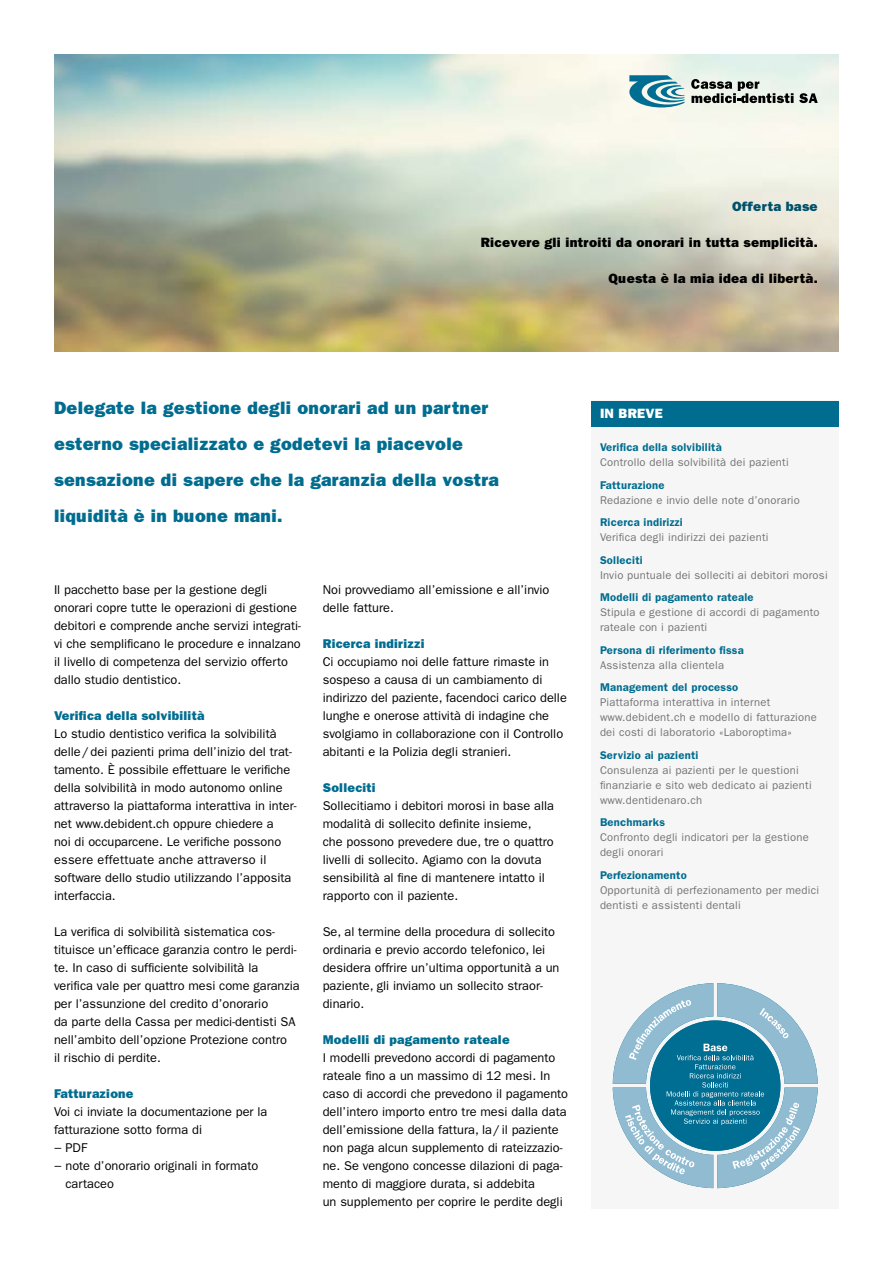
<style>
.page{position:relative;width:893px;height:1263px;background:#fff}
.page>*{position:absolute;margin:0;border:0;box-sizing:border-box;transform-origin:0 0}
.t1{font:18px/36px "ITC Franklin Gothic Std Hvy";letter-spacing:.02em;color:#006d90}
.t2{font:13.5px "ITC Franklin Gothic Std Hvy";letter-spacing:.02em;color:#000}
.t3{font:13.5px "ITC Franklin Gothic Std Hvy";letter-spacing:.02em;color:#00516c}
.t4{font:13.5px "ITC Franklin Gothic Std Hvy";letter-spacing:.02em;color:#fff}
.t5{font:12.75px/18px "ITC Franklin Gothic Std";color:#000}
.t6{font:12.75px "ITC Franklin Gothic Std Hvy";letter-spacing:.02em;color:#006d90}
.t7{font:11.25px/15px "ITC Franklin Gothic Std";letter-spacing:.02em;color:#747474}
.t8{font:600 11.25px "ITC Franklin Gothic Std";letter-spacing:.02em;color:#006d90}
</style>
<div class="page">
<img style="left:54px;top:54px;width:785px;height:298px">
<div style="left:591px;top:401px;width:248px;height:808px;background:#f6f6f6"></div>
<div style="left:591px;top:401px;width:248px;height:25px;background:#006d90"></div>
<svg style="left:613px;top:983px;width:205px;height:205px"></svg>
<svg style="left:691px;top:79px;width:102px;height:24px"></svg>
<svg style="left:799px;top:93px;width:19px;height:10px"></svg>
<svg style="left:629px;top:75px;width:55px;height:32px"></svg>
<p class="t3" style="left:732px;top:199px;width:87px">Offerta base</p>
<p class="t2" style="left:481px;top:235px;width:338px">Ricevere gli introiti da onorari in tutta semplicità.</p>
<p class="t2" style="left:609px;top:271px;width:211px">Questa è la mia idea di libertà.</p>
<h1 class="t1" style="left:54px;top:390px;width:446px">Delegate la gestione degli onorari ad un partner esterno specializzato e godetevi la piacevole sensazione di sapere che la garanzia della vostra liquidità è in buone mani.</h1>
<p class="t5" style="left:54px;top:581px;width:248px">Il pacchetto base per la gestione degli onorari copre tutte le operazioni di gestione debitori e comprende anche servizi integrati&shy;vi che semplificano le procedure e innalzano il livello di competenza del servizio offerto dallo studio dentistico.</p>
<p class="t6" style="left:54px;top:708px;width:152px">Verifica della solvibilità</p>
<p class="t5" style="left:54px;top:725px;width:244px">Lo studio dentistico verifica la solvibilità delle/dei pazienti prima dell’inizio del trat&shy;tamento. È possibile effettuare le verifiche della solvibilità in modo autonomo online attraverso la piattaforma interattiva in inter&shy;net www.debident.ch oppure chiedere a<br>noi di occuparcene. Le verifiche possono essere effettuate anche attraverso il software dello studio utilizzando l’apposita interfaccia.</p>
<p class="t5" style="left:54px;top:923px;width:247px">La verifica di solvibilità sistematica cos&shy;tituisce un’efficace garanzia contro le perdi&shy;te. In caso di sufficiente solvibilità la verifica vale per quattro mesi come garanzia per l’assunzione del credito d’onorario<br>da parte della Cassa per medici-dentisti SA nell’ambito dell’opzione Protezione contro<br>il rischio di perdite.</p>
<p class="t6" style="left:54px;top:1086px;width:81px">Fatturazione</p>
<p class="t5" style="left:54px;top:1103px;width:215px">Voi ci inviate la documentazione per la</p>
<p class="t5" style="left:54px;top:1121px;width:150px">fatturazione sotto forma di</p>
<p class="t5" style="left:54px;top:1139px;width:35px">− PDF</p>
<p class="t5" style="left:54px;top:1157px;width:206px">− note d’onorario originali in formato</p>
<p class="t5" style="left:65px;top:1175px;width:50px">cartaceo</p>
<p class="t5" style="left:323px;top:581px;width:228px">Noi provvediamo all’emissione e all’invio delle fatture.</p>
<p class="t6" style="left:323px;top:636px;width:103px">Ricerca indirizzi</p>
<p class="t5" style="left:323px;top:653px;width:246px">Ci occupiamo noi delle fatture rimaste in sospeso a causa di un cambiamento di indirizzo del paziente, facendoci carico delle lunghe e onerose attività di indagine che svolgiamo in collaborazione con il Controllo abitanti e la Polizia degli stranieri.</p>
<p class="t6" style="left:323px;top:780px;width:55px">Solleciti</p>
<p class="t5" style="left:323px;top:797px;width:233px">Sollecitiamo i debitori morosi in base alla modalità di sollecito definite insieme, che possono prevedere due, tre o quattro livelli di sollecito. Agiamo con la dovuta sensibilità al fine di mantenere intatto il rapporto con il paziente.</p>
<p class="t5" style="left:323px;top:923px;width:238px">Se, al termine della procedura di sollecito ordinaria e previo accordo telefonico, lei desidera offrire un’ultima opportunità a un paziente, gli inviamo un sollecito straor&shy;dinario.</p>
<p class="t6" style="left:323px;top:1032px;width:188px">Modelli di pagamento rateale</p>
<p class="t5" style="left:323px;top:1049px;width:247px">I modelli prevedono accordi di pagamento rateale fino a un massimo di 12 mesi. In caso di accordi che prevedono il pagamento dell’intero importo entro tre mesi dalla data dell’emissione della fattura, la/il paziente non paga alcun supplemento di rateizzazio&shy;ne. Se vengono concesse dilazioni di paga&shy;mento di maggiore durata, si addebita<br>un supplemento per coprire le perdite degli</p>
<p class="t4" style="left:600px;top:406px;width:64px">IN BREVE</p>
<p class="t8" style="left:600px;top:440px;width:123px">Verifica della solvibilità</p>
<p class="t7" style="left:600px;top:455px;width:190px">Controllo della solvibilità dei pazienti</p>
<p class="t8" style="left:600px;top:478px;width:66px">Fatturazione</p>
<p class="t7" style="left:600px;top:492px;width:201px">Redazione e invio delle note d’onorario</p>
<p class="t8" style="left:600px;top:515px;width:84px">Ricerca indirizzi</p>
<p class="t7" style="left:600px;top:530px;width:170px">Verifica degli indirizzi dei pazienti</p>
<p class="t8" style="left:600px;top:553px;width:44px">Solleciti</p>
<p class="t7" style="left:600px;top:567px;width:229px">Invio puntuale dei solleciti ai debitori morosi</p>
<p class="t8" style="left:600px;top:590px;width:155px">Modelli di pagamento rateale</p>
<p class="t7" style="left:600px;top:605px;width:221px">Stipula e gestione di accordi di pagamento rateale con i pazienti</p>
<p class="t8" style="left:600px;top:643px;width:145px">Persona di riferimento fissa</p>
<p class="t7" style="left:600px;top:657px;width:126px">Assistenza alla clientela</p>
<p class="t8" style="left:600px;top:680px;width:140px">Management del processo</p>
<p class="t7" style="left:600px;top:695px;width:218px">Piattaforma interattiva in internet www.debident.ch e modello di fatturazione dei costi di laboratorio «Laboroptima»</p>
<p class="t8" style="left:600px;top:748px;width:100px">Servizio ai pazienti</p>
<p class="t7" style="left:600px;top:762px;width:213px">Consulenza ai pazienti per le questioni finanziarie e sito web dedicato ai pazienti www.dentidenaro.ch</p>
<p class="t8" style="left:600px;top:815px;width:67px">Benchmarks</p>
<p class="t7" style="left:600px;top:830px;width:210px">Confronto degli indicatori per la gestione degli onorari</p>
<p class="t8" style="left:600px;top:868px;width:88px">Perfezionamento</p>
<p class="t7" style="left:600px;top:882px;width:221px">Opportunità di perfezionamento per medici dentisti e assistenti dentali</p>
</div>
